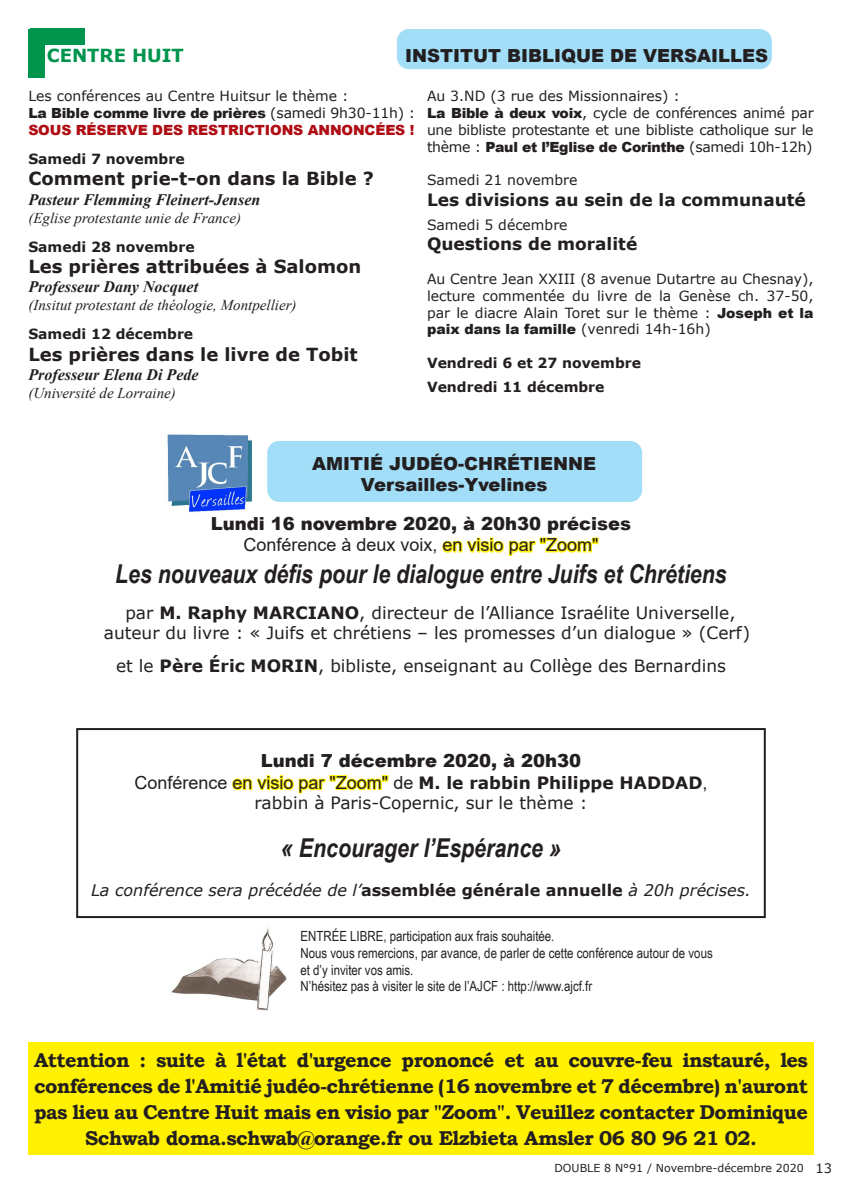
<style>
.page{position:relative;width:842px;height:1191px;background:#fff}
.page>*{position:absolute;margin:0;border:0;box-sizing:border-box;transform-origin:0 0}
.t1{font:italic 700 26px "Arial Narrow";color:#231f20}
.t2{font:700 20px/26px "Bookman Old Style";letter-spacing:-.03em;color:#231f20;text-align:center}
.t3{font:900 18px "Arial";color:#231f20}
.t4{font:700 18px "Verdana";color:#231f20}
.t5{font:18px "Arial";color:#231f20}
.t6{font:700 18px "Verdana";color:#00944d}
.t7{font:17px "Verdana";color:#231f20}
.t8{font:700 17px "Verdana";color:#231f20}
.t9{font:italic 700 16px "Times New Roman";color:#231f20}
.t10{font:italic 16px "Verdana";color:#231f20}
.t11{font:italic 15px "Times New Roman";color:#231f20}
.t12{font:14px/16.8px "Verdana";color:#231f20;text-align:justify}
.t13{font:14px "Arial Narrow";color:#231f20}
.t14{font:700 14px "Verdana";color:#231f20}
.t15{font:900 14px "Arial";letter-spacing:-.01em;color:#231f20}
.t16{font:900 14px "Arial";letter-spacing:-.01em;color:#af0c14}
.t17{font:11px "Verdana";color:#231f20}
.s1{font-family:"Verdana";font-weight:400}
.s2{font-family:"Arial";font-weight:900}
.s3{color:#fff101}
.s4{font-weight:700}
.s5{font-family:"Arial";font-weight:400;font-size:18px}
.s6{font-family:"Arial";font-weight:400;font-size:18px;color:#fff101}
.s7{font-weight:700;font-style:normal}
.s8{font-size:13px}
</style>
<div class="page">
<svg style="left:28px;top:28px;width:56px;height:49px"></svg>
<img style="left:167px;top:434px;width:85px;height:78px">
<div style="left:76px;top:728px;width:690px;height:190px;border:2px solid #231f20"></div>
<img style="left:171px;top:927px;width:116px;height:84px">
<div style="left:397px;top:29px;width:375px;height:40px;background:#a2def8;border-radius:12px"></div>
<div style="left:267px;top:441px;width:375px;height:61px;background:#a2def8;border-radius:12px"></div>
<div style="left:28px;top:1042px;width:786px;height:112px;background:#fff101"></div>
<p class="t6" style="left:47px;top:43px;width:139px">CENTRE HUIT</p>
<p class="t12" style="left:28px;top:88px;width:322px">Les conférences au Centre Huitsur le thème :</p>
<p class="t15" style="left:28px;top:103px;width:388px">La Bible comme livre de prières <span class="s1">(samedi 9h30-11h) :</span></p>
<p class="t16" style="left:28px;top:120px;width:388px">SOUS RÉSERVE DES RESTRICTIONS ANNONCÉES !</p>
<p class="t14" style="left:28px;top:149px;width:158px">Samedi 7 novembre</p>
<p class="t4" style="left:28px;top:166px;width:347px">Comment prie-t-on dans la Bible ?</p>
<p class="t9" style="left:28px;top:188px;width:234px">Pasteur Flemming Fleinert-Jensen</p>
<p class="t11" style="left:28px;top:207px;width:214px">(Eglise protestante unie de France)</p>
<p class="t14" style="left:28px;top:236px;width:168px">Samedi 28 novembre</p>
<p class="t4" style="left:28px;top:254px;width:335px">Les prières attribuées à Salomon</p>
<p class="t9" style="left:28px;top:276px;width:171px">Professeur Dany Nocquet</p>
<p class="t11" style="left:28px;top:295px;width:270px">(Insitut protestant de théologie, Montpellier)</p>
<p class="t14" style="left:28px;top:324px;width:166px">Samedi 12 décembre</p>
<p class="t4" style="left:28px;top:341px;width:331px">Les prières dans le livre de Tobit</p>
<p class="t9" style="left:28px;top:363px;width:172px">Professeur Elena Di Pede</p>
<p class="t11" style="left:28px;top:382px;width:149px">(Université de Lorraine)</p>
<p class="t3" style="left:405px;top:43px;width:364px">INSTITUT BIBLIQUE DE VERSAILLES</p>
<p class="t12" style="left:427px;top:88px;width:254px">Au 3.ND (3 rue des Missionnaires) :</p>
<p class="t12" style="left:427px;top:105px;width:388px"><span class="s2">La Bible à deux voix</span>, cycle de conférences animé par une bibliste protestante et une bibliste catholique sur le thème : <span class="s2">Paul et l’Eglise de Corinthe</span> (samedi 10h-12h)</p>
<p class="t12" style="left:427px;top:172px;width:152px">Samedi 21 novembre</p>
<p class="t8" style="left:427px;top:188px;width:380px">Les divisions au sein de la communauté</p>
<p class="t12" style="left:427px;top:216px;width:142px">Samedi 5 décembre</p>
<p class="t8" style="left:427px;top:232px;width:212px">Questions de moralité</p>
<p class="t12" style="left:427px;top:270px;width:388px">Au Centre Jean XXIII (8 avenue Dutartre au Chesnay), lecture commentée du livre de la Genèse ch. 37-50, par le diacre Alain Toret sur le thème : <span class="s2">Joseph et la paix dans la famille</span> (venredi 14h-16h)</p>
<p class="t14" style="left:427px;top:353px;width:216px">Vendredi 6 et 27 novembre</p>
<p class="t14" style="left:427px;top:377px;width:179px">Vendredi 11 décembre</p>
<p class="t3" style="left:312px;top:450px;width:285px">AMITIÉ JUDÉO-CHRÉTIENNE</p>
<p class="t3" style="left:361px;top:472px;width:188px">Versailles-Yvelines</p>
<p class="t3" style="left:211px;top:510px;width:422px">Lundi 16 novembre 2020, à 20h30 précises</p>
<p class="t5" style="left:243px;top:533px;width:356px">Conférence à deux voix, <span class="s3">en visio par "Zoom"</span></p>
<p class="t1" style="left:115px;top:554px;width:613px">Les nouveaux défis pour le dialogue entre Juifs et Chrétiens</p>
<p class="t7" style="left:125px;top:601px;width:612px">par <span class="s4">M. Raphy MARCIANO</span>, directeur de l’Alliance Israélite Universelle,</p>
<p class="t7" style="left:104px;top:621px;width:648px">auteur du livre : « Juifs et chrétiens – les promesses d’un dialogue » (Cerf)</p>
<p class="t7" style="left:116px;top:653px;width:611px">et le <span class="s4">Père Éric MORIN</span>, bibliste, enseignant au Collège des Bernardins</p>
<p class="t3" style="left:261px;top:748px;width:322px">Lundi 7 décembre 2020, à 20h30</p>
<p class="t8" style="left:134px;top:770px;width:575px"><span class="s5">Conférence</span> <span class="s6">en visio par "Zoom"</span> <span class="s5">de</span> M. le rabbin Philippe HADDAD<span class="s5">,</span></p>
<p class="t7" style="left:255px;top:791px;width:334px">rabbin à Paris-Copernic, sur le thème :</p>
<p class="t1" style="left:281px;top:828px;width:281px">« Encourager l’Espérance »</p>
<p class="t10" style="left:91px;top:879px;width:661px">La conférence sera précédée de l’<span class="s7">assemblée générale annuelle</span> à 20h précises.</p>
<p class="t13" style="left:300px;top:925px;width:255px">ENTRÉE LIBRE, participation aux frais souhaitée.</p>
<p class="t13" style="left:300px;top:942px;width:414px">Nous vous remercions, par avance, de parler de cette conférence autour de vous</p>
<p class="t13" style="left:300px;top:959px;width:114px">et d’y inviter vos amis.</p>
<p class="t13" style="left:300px;top:976px;width:293px">N’hésitez pas à visiter le site de l’AJCF : http://www.ajcf.fr</p>
<p class="t2" style="left:34px;top:1046px;width:775px">Attention : suite à l'état d'urgence prononcé et au couvre-feu instauré, les conférences de l'Amitié judéo-chrétienne (16 novembre et 7 décembre) n'auront pas lieu au Centre Huit mais en visio par "Zoom". Veuillez contacter Dominique Schwab doma.schwab@orange.fr ou Elzbieta Amsler 06 80 96 21 02.</p>
<p class="t17" style="left:554px;top:1160px;width:279px">DOUBLE 8 N°91 / Novembre-décembre 2020 <span class="s8">13</span></p>
</div>
